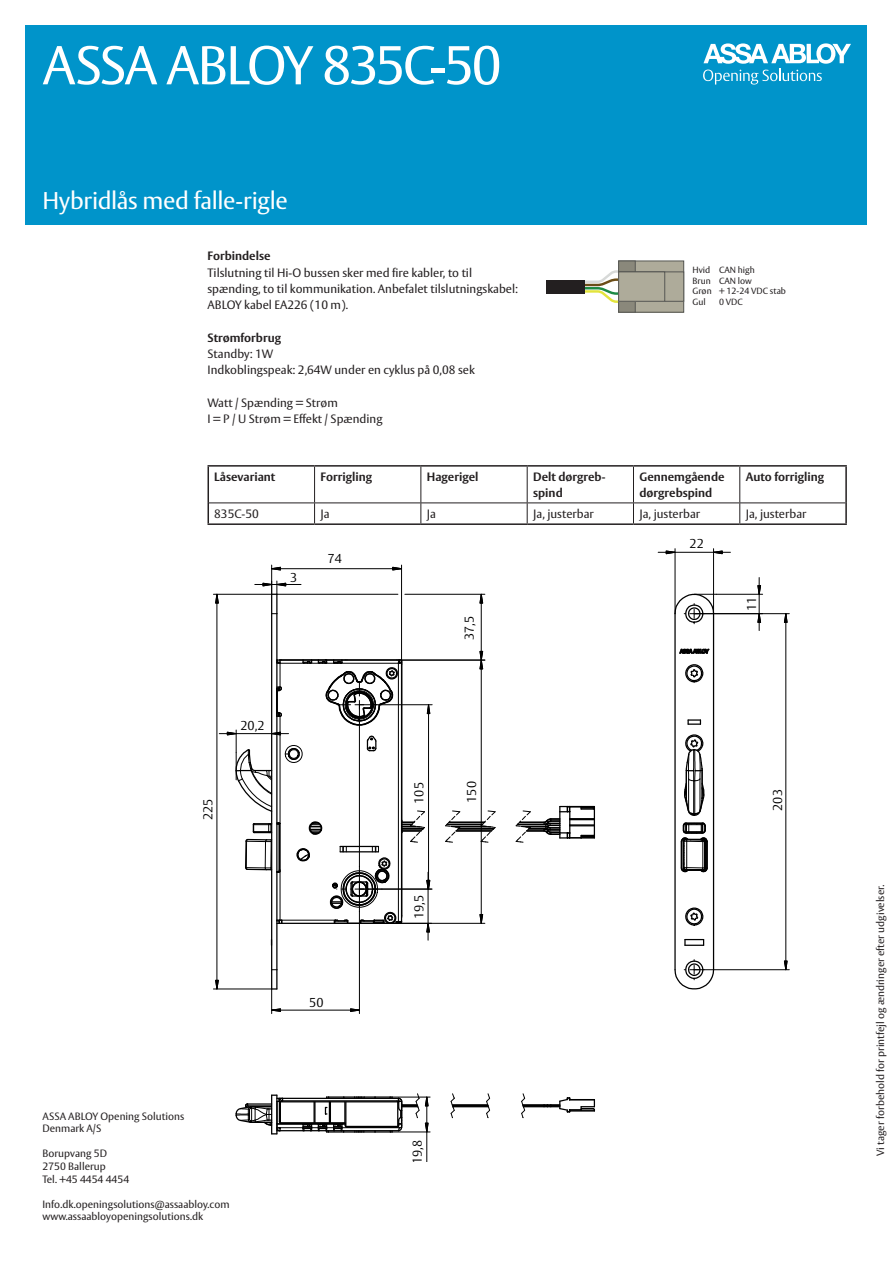
<style>
.page{position:relative;width:893px;height:1263px;background:#fff}
.page>*{position:absolute;margin:0;border:0;box-sizing:border-box;transform-origin:0 0}
.Huvudrubrik_framsida{font:54px "ASSA Vesta";letter-spacing:-.045em;color:#fff}
.Underrubrik_framsida{font:24px "ASSA Vesta";letter-spacing:-.015em;color:#fff}
.t1{font:300 12.75px "ASSA Vesta";letter-spacing:.005em;color:#000}
.Brödtext{font:12px/15.8px "ASSA Vesta";color:#231f20}
.Brödtext_rubrik{font:700 12px/15.8px "ASSA Vesta";color:#231f20}
.t2{font:10.5px/12.6px "ASSA Vesta";color:#231f20}
.t3{font:8.85px/10.6px "ASSA Vesta";color:#231f20}
</style>
<div class="page">
<div style="left:26px;top:26px;width:841px;height:199px;background:#0094ca"></div>
<svg style="left:703px;top:43px;width:148px;height:42px"></svg>
<hr style="left:447px;top:823px;width:36px;height:2px;background:#000">
<hr style="left:458px;top:828px;width:35px;height:2px;background:#000">
<hr style="left:455px;top:826px;width:36px;height:1px;background:#000">
<hr style="left:456px;top:830px;width:35px;height:2px;background:#000">
<hr style="left:449px;top:821px;width:36px;height:2px;background:#000">
<hr style="left:276px;top:614px;width:1px;height:356px;background:#000">
<hr style="left:271px;top:614px;width:1px;height:356px;background:#000">
<hr style="left:452px;top:1104px;width:36px;height:1px;background:#000">
<hr style="left:453px;top:1106px;width:35px;height:1px;background:#000">
<hr style="left:452px;top:1105px;width:36px;height:1px;background:#000">
<svg style="left:684px;top:939px;width:20px;height:7px"></svg>
<hr style="left:713px;top:614px;width:1px;height:356px;background:#000">
<hr style="left:674px;top:614px;width:2px;height:356px;background:#000">
<svg style="left:685px;top:907px;width:19px;height:19px"></svg>
<svg style="left:685px;top:664px;width:19px;height:19px"></svg>
<svg style="left:687px;top:719px;width:14px;height:6px"></svg>
<svg style="left:679px;top:648px;width:31px;height:6px"></svg>
<svg style="left:680px;top:734px;width:28px;height:139px"></svg>
<hr style="left:716px;top:594px;width:47px;height:1px;background:#000">
<svg style="left:757px;top:577px;width:4px;height:53px"></svg>
<svg style="left:674px;top:593px;width:42px;height:31px"></svg>
<svg style="left:674px;top:960px;width:41px;height:30px"></svg>
<hr style="left:675px;top:549px;width:1px;height:65px;background:#000">
<hr style="left:713px;top:549px;width:1px;height:65px;background:#000">
<hr style="left:675px;top:552px;width:38px;height:1px;background:#000">
<hr style="left:694px;top:613px;width:95px;height:1px;background:#000">
<hr style="left:694px;top:969px;width:95px;height:1px;background:#000">
<hr style="left:785px;top:614px;width:1px;height:356px;background:#000">
<svg style="left:658px;top:550px;width:18px;height:4px"></svg>
<svg style="left:713px;top:550px;width:17px;height:4px"></svg>
<svg style="left:784px;top:613px;width:4px;height:10px"></svg>
<svg style="left:784px;top:960px;width:4px;height:10px"></svg>
<hr style="left:401px;top:565px;width:1px;height:95px;background:#000">
<hr style="left:272px;top:568px;width:130px;height:1px;background:#000">
<hr style="left:277px;top:594px;width:121px;height:1px;background:#000">
<hr style="left:405px;top:594px;width:80px;height:1px;background:#000">
<hr style="left:481px;top:594px;width:1px;height:66px;background:#000">
<hr style="left:213px;top:594px;width:59px;height:1px;background:#000">
<hr style="left:213px;top:989px;width:59px;height:1px;background:#000">
<hr style="left:217px;top:594px;width:1px;height:395px;background:#000">
<hr style="left:359px;top:704px;width:73px;height:1px;background:#000">
<hr style="left:359px;top:889px;width:73px;height:1px;background:#000">
<hr style="left:402px;top:660px;width:83px;height:1px;background:#000">
<hr style="left:334px;top:923px;width:151px;height:1px;background:#000">
<hr style="left:481px;top:660px;width:1px;height:263px;background:#000">
<hr style="left:359px;top:705px;width:1px;height:308px;background:#000">
<hr style="left:272px;top:1010px;width:87px;height:1px;background:#000">
<svg style="left:392px;top:566px;width:10px;height:5px"></svg>
<svg style="left:255px;top:565px;width:46px;height:49px"></svg>
<svg style="left:479px;top:593px;width:4px;height:11px"></svg>
<svg style="left:215px;top:593px;width:4px;height:11px"></svg>
<svg style="left:215px;top:980px;width:4px;height:10px"></svg>
<svg style="left:479px;top:651px;width:4px;height:18px"></svg>
<svg style="left:479px;top:914px;width:4px;height:10px"></svg>
<svg style="left:271px;top:969px;width:10px;height:44px"></svg>
<svg style="left:350px;top:1008px;width:10px;height:4px"></svg>
<svg style="left:219px;top:658px;width:211px;height:287px"></svg>
<svg style="left:445px;top:810px;width:16px;height:32px"></svg>
<svg style="left:480px;top:810px;width:16px;height:32px"></svg>
<svg style="left:515px;top:805px;width:80px;height:37px"></svg>
<hr style="left:392px;top:1097px;width:38px;height:1px;background:#000">
<hr style="left:392px;top:1132px;width:38px;height:1px;background:#000">
<svg style="left:486px;top:1093px;width:4px;height:25px"></svg>
<svg style="left:521px;top:1093px;width:74px;height:25px"></svg>
<svg style="left:235px;top:1093px;width:194px;height:68px"></svg>
<svg style="left:450px;top:1093px;width:5px;height:25px"></svg>
<div style="left:619px;top:261px;width:65px;height:51px;background:#aeab9a"></div>
<div style="left:618px;top:261px;width:66px;height:51px;border:1px solid #565753"></div>
<svg style="left:584px;top:270px;width:34px;height:33px"></svg>
<div style="left:619px;top:261px;width:16px;height:51px;background:#8a887b"></div>
<div style="left:618px;top:261px;width:18px;height:51px;border:1px solid #565753"></div>
<div style="left:618px;top:272px;width:66px;height:30px;border:1px solid #565753"></div>
<div style="left:619px;top:272px;width:46px;height:29px;background:#aeab9a"></div>
<div style="left:618px;top:272px;width:47px;height:30px;border:1px solid #565753"></div>
<div style="left:547px;top:280px;width:37px;height:14px;background:#231f20"></div>
<hr style="left:207px;top:465px;width:108px;height:2px;background:#231f20">
<hr style="left:207px;top:467px;width:2px;height:36px;background:#231f20">
<hr style="left:315px;top:465px;width:106px;height:2px;background:#231f20">
<hr style="left:421px;top:465px;width:106px;height:2px;background:#231f20">
<hr style="left:527px;top:465px;width:106px;height:2px;background:#231f20">
<hr style="left:633px;top:465px;width:107px;height:2px;background:#231f20">
<hr style="left:740px;top:465px;width:107px;height:2px;background:#231f20">
<hr style="left:845px;top:467px;width:2px;height:36px;background:#231f20">
<hr style="left:207px;top:503px;width:2px;height:20px;background:#231f20">
<hr style="left:845px;top:503px;width:2px;height:20px;background:#231f20">
<hr style="left:207px;top:523px;width:108px;height:2px;background:#231f20">
<hr style="left:315px;top:523px;width:106px;height:2px;background:#231f20">
<hr style="left:421px;top:523px;width:106px;height:2px;background:#231f20">
<hr style="left:527px;top:523px;width:106px;height:2px;background:#231f20">
<hr style="left:633px;top:523px;width:107px;height:2px;background:#231f20">
<hr style="left:740px;top:523px;width:107px;height:2px;background:#231f20">
<hr style="left:314px;top:467px;width:1px;height:35px;background:#231f20">
<hr style="left:420px;top:467px;width:1px;height:35px;background:#231f20">
<hr style="left:527px;top:467px;width:1px;height:35px;background:#231f20">
<hr style="left:633px;top:467px;width:1px;height:35px;background:#231f20">
<hr style="left:739px;top:467px;width:1px;height:35px;background:#231f20">
<hr style="left:209px;top:502px;width:106px;height:1px;background:#231f20">
<hr style="left:315px;top:502px;width:106px;height:1px;background:#231f20">
<svg style="left:314px;top:503px;width:1px;height:20px"></svg>
<hr style="left:421px;top:502px;width:106px;height:1px;background:#231f20">
<svg style="left:420px;top:503px;width:1px;height:20px"></svg>
<hr style="left:527px;top:502px;width:106px;height:1px;background:#231f20">
<svg style="left:527px;top:503px;width:1px;height:20px"></svg>
<hr style="left:633px;top:502px;width:107px;height:1px;background:#231f20">
<svg style="left:633px;top:503px;width:1px;height:20px"></svg>
<hr style="left:740px;top:502px;width:105px;height:1px;background:#231f20">
<svg style="left:739px;top:503px;width:1px;height:20px"></svg>
<p class="Huvudrubrik_framsida" style="left:43px;top:33px;width:461px">ASSA ABLOY 835C-50</p>
<p class="Underrubrik_framsida" style="left:43px;top:186px;width:247px">Hybridlås med falle-rigle</p>
<p class="Brödtext_rubrik" style="left:207px;top:249px;width:64px">Forbindelse</p>
<p class="Brödtext" style="left:207px;top:265px;width:266px">Tilslutning til Hi-O bussen sker med fire kabler, to til</p>
<p class="Brödtext" style="left:207px;top:281px;width:312px">spænding, to til kommunikation. Anbefalet tilslutningskabel:<br>ABLOY kabel EA226 (10 m).</p>
<p class="Brödtext_rubrik" style="left:207px;top:330px;width:75px">Strømforbrug</p>
<p class="Brödtext" style="left:207px;top:346px;width:67px">Standby: 1W</p>
<p class="Brödtext" style="left:207px;top:363px;width:269px">Indkoblingspeak: 2,64W under en cyklus på 0,08 sek</p>
<p class="Brödtext" style="left:207px;top:395px;width:132px">Watt / Spænding = Strøm</p>
<p class="Brödtext" style="left:207px;top:412px;width:177px">I = P / U Strøm = Effekt / Spænding</p>
<p class="t3" style="left:692px;top:265px;width:95px">Hvid CAN high<br>Brun CAN low<br>Grøn + 12-24 VDC stab<br>Gul</p>
<p class="t3" style="left:719px;top:297px;width:25px">0 VDC</p>
<p class="Brödtext_rubrik" style="left:214px;top:469px;width:63px">Låsevariant</p>
<p class="Brödtext_rubrik" style="left:321px;top:469px;width:53px">Forrigling</p>
<p class="Brödtext_rubrik" style="left:427px;top:469px;width:53px">Hagerigel</p>
<p class="Brödtext_rubrik" style="left:533px;top:469px;width:74px">Delt dørgreb&shy;spind</p>
<p class="Brödtext_rubrik" style="left:639px;top:469px;width:87px">Gennemgående dørgrebspind</p>
<p class="Brödtext_rubrik" style="left:746px;top:469px;width:80px">Auto forrigling</p>
<p class="Brödtext" style="left:214px;top:507px;width:46px">835C-50</p>
<p class="Brödtext" style="left:321px;top:507px;width:11px">Ja</p>
<p class="Brödtext" style="left:427px;top:507px;width:11px">Ja</p>
<p class="Brödtext" style="left:533px;top:507px;width:62px">Ja, justerbar</p>
<p class="Brödtext" style="left:639px;top:507px;width:62px">Ja, justerbar</p>
<p class="Brödtext" style="left:746px;top:507px;width:62px">Ja, justerbar</p>
<p class="t1" style="left:290px;top:570px;width:9px">3</p>
<p class="t1" style="left:328px;top:551px;width:16px">74</p>
<p class="t1" style="left:200px;top:820px;width:23px;rotate:-90deg">225</p>
<p class="t1" style="left:240px;top:718px;width:26px">20,2</p>
<p class="t2" style="left:43px;top:1110px;width:143px">ASSA ABLOY Opening Solutions<br>Denmark A/S</p>
<p class="t2" style="left:43px;top:1148px;width:88px">Borupvang 5D<br>2750 Ballerup<br>Tel. +45 4454 4454</p>
<p class="t2" style="left:43px;top:1198px;width:189px">Info.dk.openingsolutions@assaabloy.com www.assaabloyopeningsolutions.dk</p>
<p class="t1" style="left:309px;top:994px;width:16px">50</p>
<p class="t1" style="left:462px;top:640px;width:26px;rotate:-90deg">37,5</p>
<p class="t1" style="left:411px;top:804px;width:23px;rotate:-90deg">105</p>
<p class="t1" style="left:411px;top:919px;width:26px;rotate:-90deg">19,5</p>
<p class="t1" style="left:464px;top:803px;width:23px;rotate:-90deg">150</p>
<p class="t1" style="left:410px;top:1164px;width:26px;rotate:-90deg">19,8</p>
<p class="t1" style="left:690px;top:536px;width:16px">22</p>
<p class="t1" style="left:744px;top:611px;width:16px;rotate:-90deg">11</p>
<p class="t1" style="left:770px;top:811px;width:23px;rotate:-90deg">203</p>
<p class="t2" style="left:875px;top:1156px;width:273px;rotate:-90deg">Vi tager forbehold for printfejl og ændringer efter udgivelser.</p>
</div>
